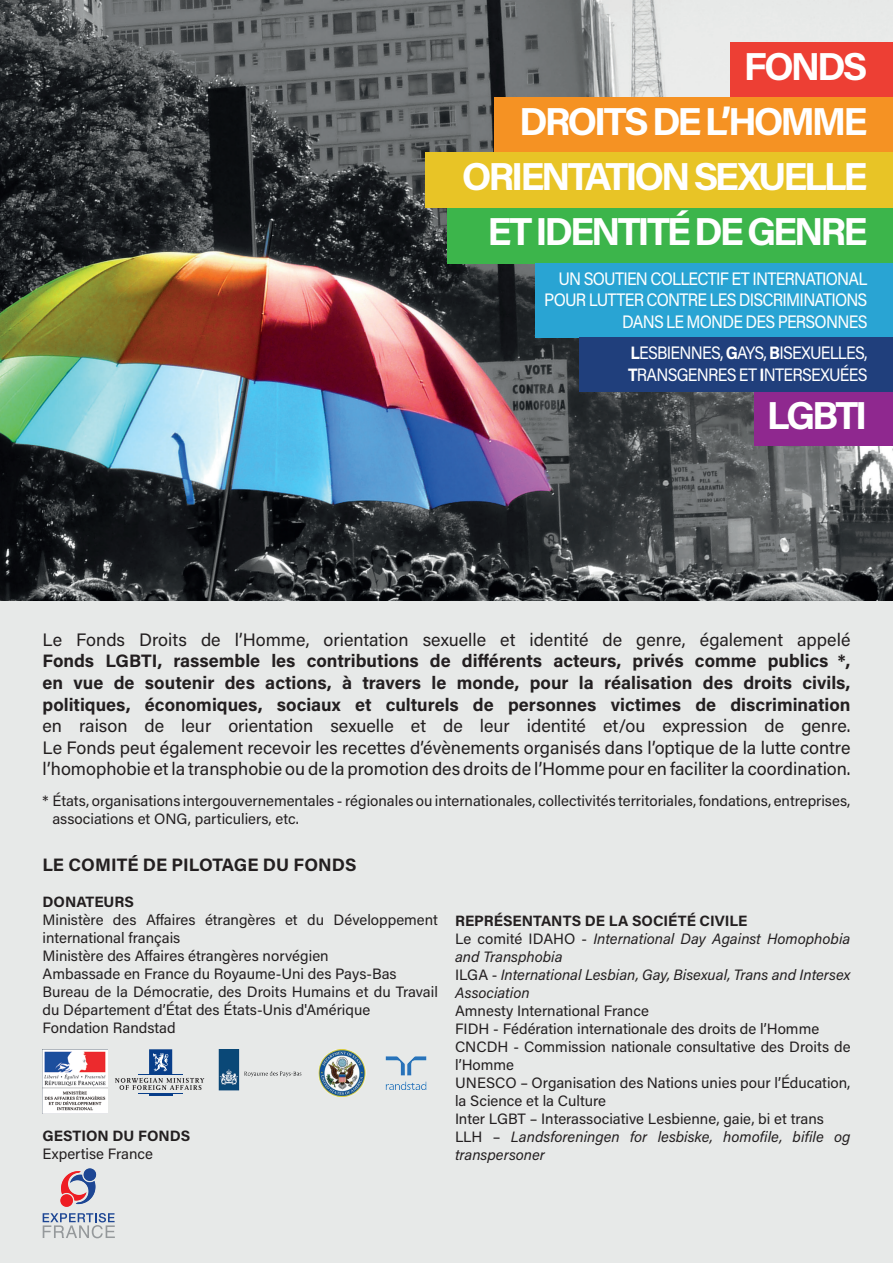
<style>
.page{position:relative;width:893px;height:1263px;background:#fff}
.page>*{position:absolute;margin:0;border:0;box-sizing:border-box;transform-origin:0 0}
.t1{font:700 39px/55.2px "Acumin Pro";letter-spacing:-.08em;color:#fff;text-align:right}
.t2{font:18px/21.6px "Acumin Pro";color:#231f20;text-align:justify}
.t3{font:700 18px/21.6px "Acumin Pro";color:#231f20;text-align:justify}
.t4{font:18px/21.6px "Acumin Pro";letter-spacing:-.05em;color:#fff;text-align:right;scale:.9 1}
.t5{font:15px/18px "Acumin Pro";color:#231f20}
.t6{font:italic 15px/18px "Acumin Pro";color:#231f20}
.t7{font:700 15px "Acumin Pro";color:#231f20}
.s1{font-weight:700}
.s2{font-weight:700;font-style:normal}
.s3{font-style:normal}
.s4{font-style:italic}
</style>
<div class="page">
<div style="left:0;top:601px;width:893px;height:662px;background:#e7e9e8"></div>
<img style="left:43px;top:1049px;width:64px;height:64px">
<img style="left:218px;top:1049px;width:84px;height:42px">
<svg style="left:115px;top:1078px;width:89px;height:12px"></svg>
<hr style="left:138px;top:1093px;width:45px;height:1px;background:#083e89">
<hr style="left:149px;top:1093px;width:23px;height:3px;background:#083e89">
<hr style="left:138px;top:1074px;width:45px;height:1px;background:#083e89">
<div style="left:149px;top:1049px;width:23px;height:26px;background:#083e89"></div>
<svg style="left:153px;top:1053px;width:16px;height:19px"></svg>
<img style="left:385px;top:1056px;width:42px;height:34px">
<img style="left:318px;top:1049px;width:48px;height:47px">
<svg style="left:60px;top:1168px;width:36px;height:39px"></svg>
<svg style="left:43px;top:1213px;width:72px;height:25px"></svg>
<img style="left:0;top:0;width:893px;height:601px">
<div style="left:730px;top:43px;width:163px;height:55px;background:#ed3f34"></div>
<div style="left:495px;top:98px;width:398px;height:55px;background:#f59223"></div>
<div style="left:425px;top:153px;width:468px;height:55px;background:#e8c426"></div>
<div style="left:448px;top:208px;width:445px;height:55px;background:#3cb54b"></div>
<div style="left:754px;top:392px;width:139px;height:54px;background:#8f288f"></div>
<div style="left:536px;top:263px;width:357px;height:75px;background:#29a4d3"></div>
<div style="left:580px;top:338px;width:313px;height:54px;background:#203f7c"></div>
<h1 class="t1" style="left:462px;top:37px;width:407px">FONDS<br>DROITS DE L’HOMME<br>ORIENTATION SEXUELLE<br>ET IDENTITÉ DE GENRE</h1>
<p class="t4" style="left:544px;top:267px;width:361px">UN SOUTIEN COLLECTIF ET INTERNATIONAL<br>POUR LUTTER CONTRE LES DISCRIMINATIONS<br>DANS LE MONDE DES PERSONNES</p>
<p class="t4" style="left:628px;top:341px;width:267px;text-align:left"><span class="s1">L</span>ESBIENNES, <span class="s1">G</span>AYS, <span class="s1">B</span>ISEXUELLES,<br><span class="s1">T</span>RANSGENRES ET <span class="s1">I</span>NTERSEXUÉES</p>
<h1 class="t1" style="left:767px;top:386px;width:102px">LGBTI</h1>
<p class="t2" style="left:43px;top:628px;width:809px">Le Fonds Droits de l’Homme, orientation sexuelle et identité de genre, également appelé</p>
<p class="t3" style="left:43px;top:649px;width:809px">Fonds LGBTI, rassemble les contributions de différents acteurs, privés comme publics *, en vue de soutenir des actions, à travers le monde, pour la réalisation des droits civils, politiques, économiques, sociaux et culturels de personnes victimes de discrimination</p>
<p class="t2" style="left:43px;top:714px;width:809px">en raison de leur orientation sexuelle et de leur identité et/ou expression de genre.<br>Le Fonds peut également recevoir les recettes d’évènements organisés dans l’optique de la lutte contre l’homophobie et la transphobie ou de la promotion des droits de l’Homme pour en faciliter la coordination.</p>
<p class="t5" style="left:52px;top:791px;width:800px;text-indent:-10px">* États, organisations intergouvernementales - régionales ou internationales, collectivités territoriales, fondations, entreprises, associations et ONG, particuliers, etc.</p>
<p class="t3" style="left:43px;top:853px;width:315px">LE COMITÉ DE PILOTAGE DU FONDS</p>
<p class="t7" style="left:43px;top:892px;width:93px">DONATEURS</p>
<p class="t5" style="left:43px;top:910px;width:397px">Ministère des Affaires étrangères et du Développement international français<br>Ministère des Affaires étrangères norvégien<br>Ambassade en France du Royaume-Uni des Pays-Bas Bureau de la Démocratie, des Droits Humains et du Travail du Département d’État des États-Unis d'Amérique Fondation Randstad</p>
<p class="t6" style="left:455px;top:911px;width:397px"><span class="s2">REPRÉSENTANTS DE LA SOCIÉTÉ CIVILE<br></span><span class="s3">Le comité IDAHO -</span> International Day Against Homophobia and Transphobia<br><span class="s3">ILGA -</span> International Lesbian, Gay, Bisexual, Trans and Intersex Association</p>
<p class="t5" style="left:455px;top:1001px;width:397px">Amnesty International France<br>FIDH - Fédération internationale des droits de l’Homme CNCDH - Commission nationale consultative des Droits de l’Homme<br>UNESCO – Organisation des Nations unies pour l’Éducation, la Science et la Culture<br>Inter LGBT – Interassociative Lesbienne, gaie, bi et trans LLH – <span class="s4">Landsforeningen for lesbiske, homofile, bifile og transpersoner</span></p>
<p class="t7" style="left:43px;top:1126px;width:149px">GESTION DU FONDS</p>
<p class="t5" style="left:43px;top:1144px;width:112px">Expertise France</p>
</div>
